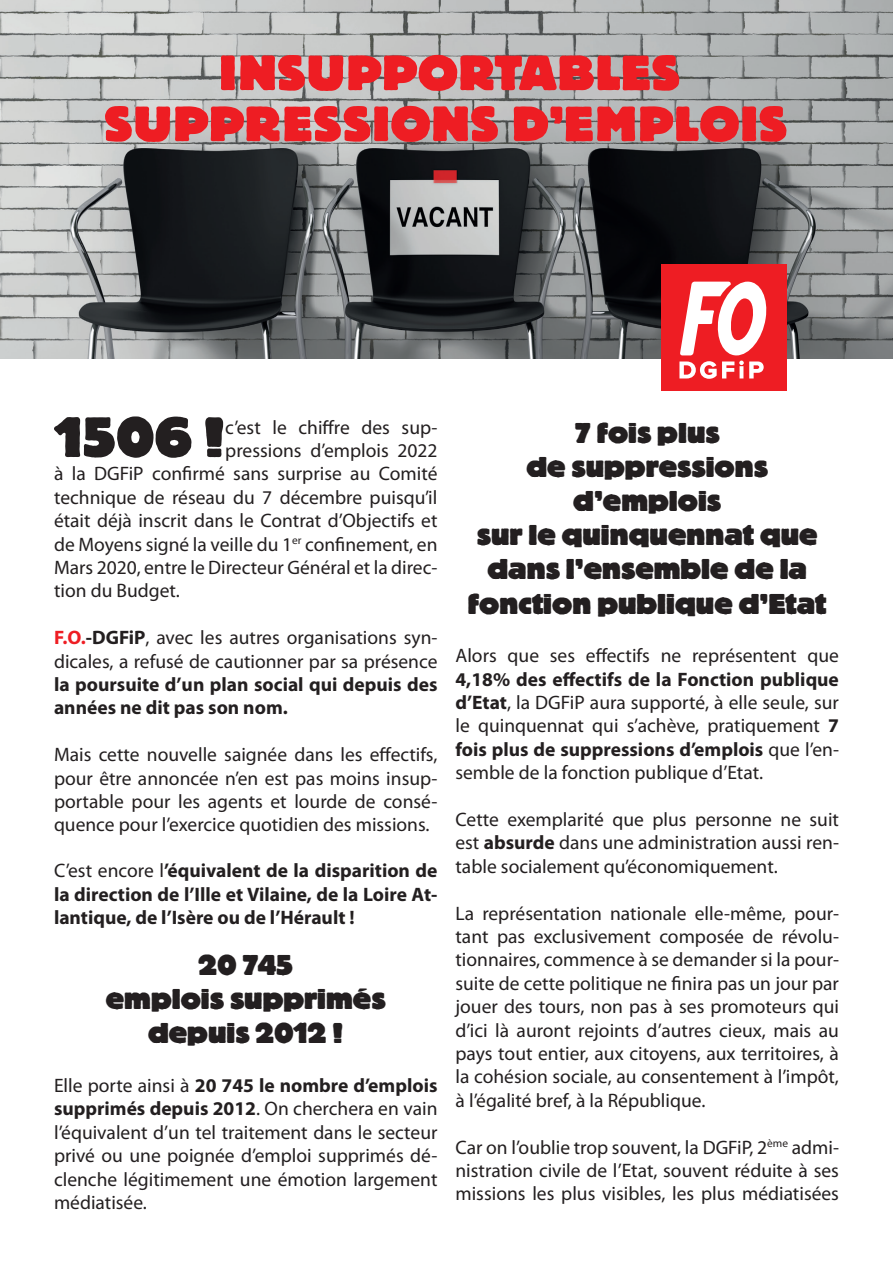
<style>
.page{position:relative;width:893px;height:1263px;background:#fff}
.page>*{position:absolute;margin:0;border:0;box-sizing:border-box;transform-origin:0 0}
.t1{font:800 56.1px "Block BE";color:#231f20}
.t2{font:800 28.5px/34.2px "Block BE";color:#231f20;text-align:center}
.t3{font:19.5px/23.4px "Myriad Pro";color:#231f20;text-align:justify}
.t4{font:700 19.5px/23.4px "Myriad Pro";color:#231f20;text-align:justify}
.s1{font-weight:700;color:#ee1d23}
.s2{font-weight:700}
.s3{font-weight:400}
</style>
<div class="page">
<img style="left:1px;top:0;width:892px;height:358px">
<svg style="left:221px;top:55px;width:458px;height:36px;background:#dd494d"></svg>
<svg style="left:105px;top:106px;width:393px;height:36px;background:#df4c50"></svg>
<svg style="left:514px;top:106px;width:272px;height:36px;background:#d9494d"></svg>
<div style="left:661px;top:265px;width:126px;height:126px;background:#ee1d23"></div>
<svg style="left:679px;top:361px;width:85px;height:18px"></svg>
<svg style="left:680px;top:282px;width:87px;height:73px"></svg>
<p class="t1" style="left:50px;top:406px;width:176px">1506 !</p>
<p class="t3" style="left:225px;top:415px;width:214px">c’est le chiffre des sup-</p>
<p class="t3" style="left:225px;top:438px;width:214px">pressions d’emplois 2022</p>
<p class="t3" style="left:54px;top:462px;width:385px">à la DGFiP confirmé sans surprise au Comité</p>
<p class="t3" style="left:54px;top:485px;width:385px">technique de réseau du 7 décembre puisqu’il</p>
<p class="t3" style="left:54px;top:509px;width:385px">était déjà inscrit dans le Contrat d’Objectifs et</p>
<p class="t3" style="left:54px;top:532px;width:385px">de Moyens signé la veille du 1<sup>er</sup> confinement, en</p>
<p class="t3" style="left:54px;top:555px;width:385px">Mars 2020, entre le Directeur Général et la direc-</p>
<p class="t3" style="left:54px;top:579px;width:127px">tion du Budget.</p>
<p class="t3" style="left:54px;top:626px;width:385px"><span class="s1">F.O.</span><span class="s2">-DGFiP</span>, avec les autres organisations syn&shy;dicales, a refusé de cautionner par sa présence <span class="s2">la poursuite d’un plan social qui depuis des années ne dit pas son nom.</span></p>
<p class="t3" style="left:54px;top:743px;width:385px">Mais cette nouvelle saignée dans les effectifs, pour être annoncée n’en est pas moins insup&shy;portable pour les agents et lourde de consé&shy;quence pour l’exercice quotidien des missions.</p>
<p class="t4" style="left:54px;top:858px;width:385px"><span class="s3">C’est encore l</span>’équivalent de la disparition de la direction de l’Ille et Vilaine, de la Loire At&shy;lantique, de l’Isère ou de l’Hérault !</p>
<p class="t2" style="left:199px;top:947px;width:96px">20 745</p>
<p class="t2" style="left:106px;top:982px;width:281px">emplois supprimés</p>
<p class="t2" style="left:148px;top:1016px;width:197px">depuis 2012 !</p>
<p class="t3" style="left:54px;top:1073px;width:385px">Elle porte ainsi à <span class="s2">20 745 le nombre d’emplois supprimés depuis 2012</span>. On cherchera en vain l’équivalent d’un tel traitement dans le secteur privé ou une poignée d’emploi supprimés dé&shy;clenche légitimement une émotion largement médiatisée.</p>
<p class="t2" style="left:575px;top:415px;width:146px">7 fois plus</p>
<p class="t2" style="left:526px;top:449px;width:243px">de suppressions</p>
<p class="t2" style="left:573px;top:484px;width:149px">d’emplois</p>
<p class="t2" style="left:468px;top:518px;width:360px">sur le quinquennat que dans l’ensemble de la fonction publique d’Etat</p>
<p class="t3" style="left:455px;top:644px;width:385px">Alors que ses effectifs ne représentent que <span class="s2">4,18% des effectifs de la Fonction publique d’Etat</span>, la DGFiP aura supporté, à elle seule, sur le quinquennat qui s’achève, pratiquement <span class="s2">7 fois plus de suppressions d’emplois</span> que l’en&shy;semble de la fonction publique d’Etat.</p>
<p class="t3" style="left:455px;top:807px;width:385px">Cette exemplarité que plus personne ne suit est <span class="s2">absurde</span> dans une administration aussi ren&shy;table socialement qu’économiquement.</p>
<p class="t3" style="left:455px;top:901px;width:385px">La représentation nationale elle-même, pour&shy;tant pas exclusivement composée de révolu&shy;tionnaires, commence à se demander si la pour&shy;suite de cette politique ne finira pas un jour par jouer des tours, non pas à ses promoteurs qui d’ici là auront rejoints d’autres cieux, mais au pays tout entier, aux citoyens, aux territoires, à la cohésion sociale, au consentement à l’impôt, à l’égalité bref, à la République.</p>
<p class="t3" style="left:455px;top:1135px;width:385px">Car on l’oublie trop souvent, la DGFiP, 2<sup>ème</sup> admi&shy;nistration civile de l’Etat, souvent réduite à ses missions les plus visibles, les plus médiatisées</p>
</div>
